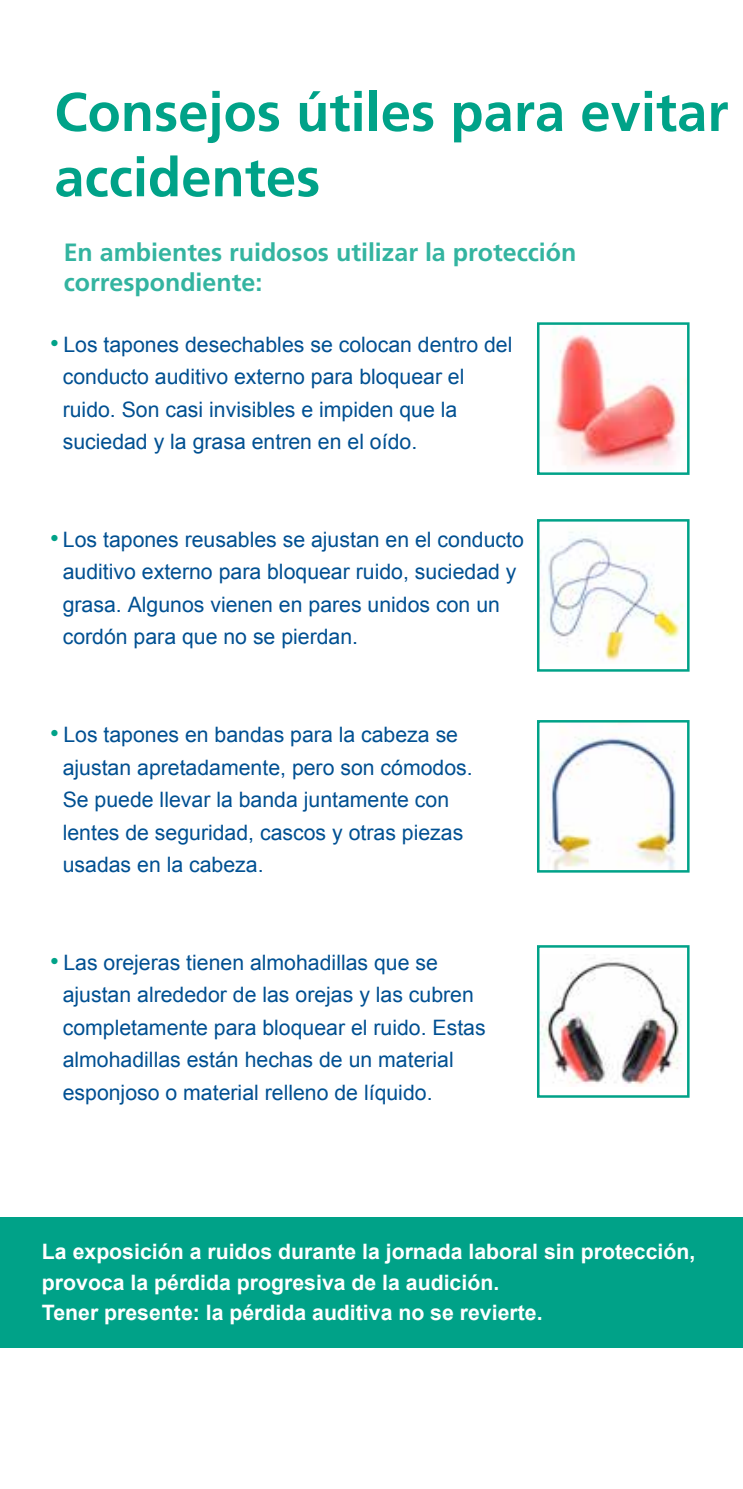
<style>
.page{position:relative;width:743px;height:1489px;background:#fff}
.page>*{position:absolute;margin:0;border:0;box-sizing:border-box;transform-origin:0 0}
.t1{font:700 54.5px/65.2px "Frutiger";color:#00a288}
.t2{font:700 25px/30px "Frutiger";color:#33b4a0}
.t3{font:21.25px/32.5px "Arial";color:#005092}
.t4{font:700 21.25px/30.5px "Arial";color:#fff}
.s1{font-size:25px;color:#00a288}
</style>
<div class="page">
<img style="left:553px;top:326px;width:125px;height:140px">
<img style="left:540px;top:532px;width:143px;height:129px">
<img style="left:546px;top:723px;width:130px;height:146px">
<img style="left:540px;top:958px;width:141px;height:128px">
<div style="left:0;top:1217px;width:743px;height:130px;background:#00a288"></div>
<div style="left:537px;top:322px;width:152px;height:153px;border:2px solid #00a288"></div>
<div style="left:537px;top:519px;width:152px;height:152px;border:2px solid #00a288"></div>
<div style="left:537px;top:945px;width:152px;height:152px;border:2px solid #00a288"></div>
<div style="left:537px;top:720px;width:152px;height:152px;border:2px solid #00a288"></div>
<h1 class="t1" style="left:54px;top:80px;width:675px">Consejos útiles para evitar accidentes</h1>
<p class="t2" style="left:64px;top:238px;width:514px">En ambientes ruidosos utilizar la protección correspondiente:</p>
<p class="t3" style="left:63px;top:328px;width:451px;text-indent:-13px"><span class="s1">•</span> Los tapones desechables se colocan dentro del conducto auditivo externo para bloquear el ruido. Son casi invisibles e impiden que la suciedad y la grasa entren en el oído.</p>
<p class="t3" style="left:63px;top:523px;width:462px;text-indent:-13px"><span class="s1">•</span> Los tapones reusables se ajustan en el conducto auditivo externo para bloquear ruido, suciedad y grasa. Algunos vienen en pares unidos con un cordón para que no se pierdan.</p>
<p class="t3" style="left:63px;top:718px;width:411px;text-indent:-13px"><span class="s1">•</span> Los tapones en bandas para la cabeza se ajustan apretadamente, pero son cómodos.<br>Se puede llevar la banda juntamente con lentes de seguridad, cascos y otras piezas usadas en la cabeza.</p>
<p class="t3" style="left:63px;top:946px;width:424px;text-indent:-13px"><span class="s1">•</span> Las orejeras tienen almohadillas que se ajustan alrededor de las orejas y las cubren completamente para bloquear el ruido. Estas almohadillas están hechas de un material esponjoso o material relleno de líquido.</p>
<p class="t4" style="left:42px;top:1237px;width:655px">La exposición a ruidos durante la jornada laboral sin protección, provoca la pérdida progresiva de la audición.<br>Tener presente: la pérdida auditiva no se revierte.</p>
</div>
